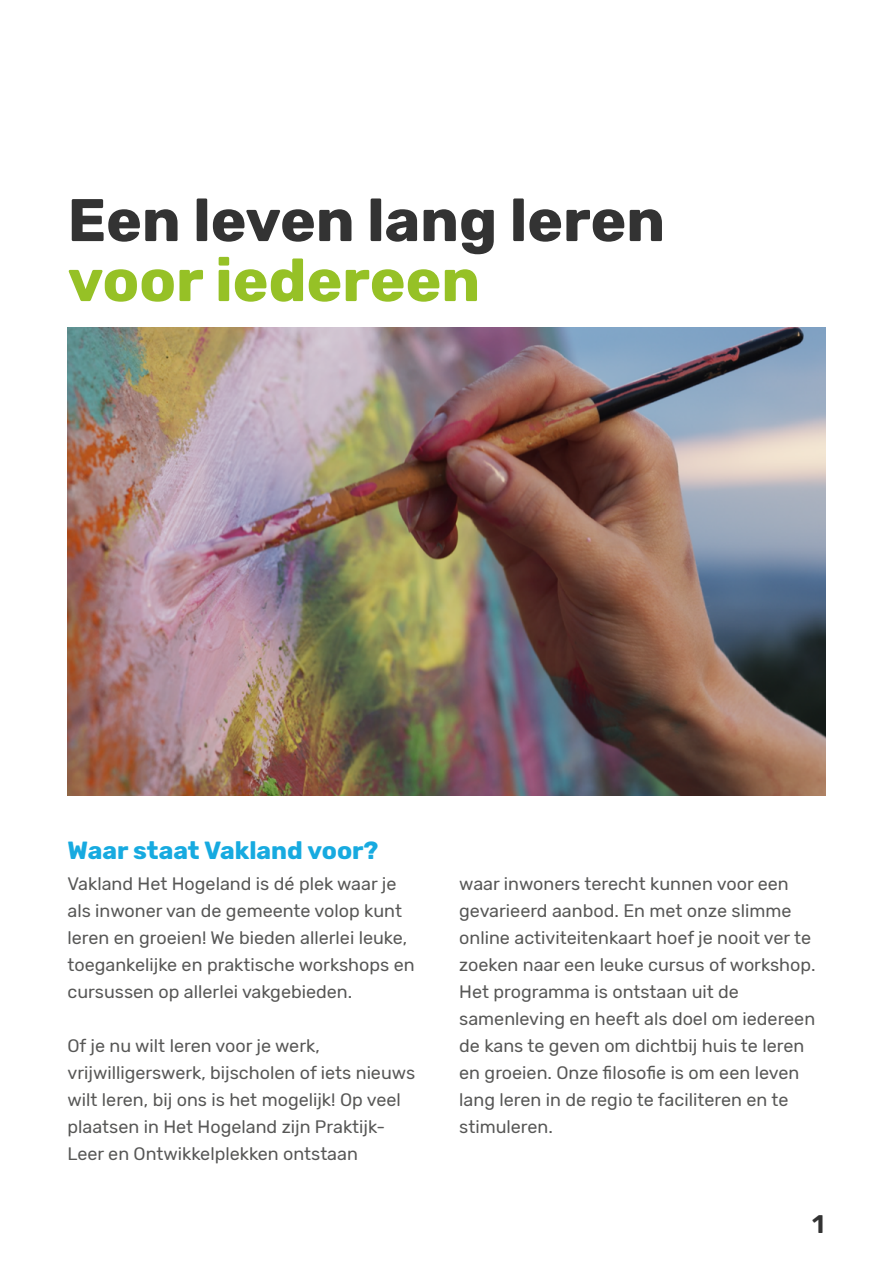
<style>
.page{position:relative;width:893px;height:1263px;background:#fff}
.page>*{position:absolute;margin:0;border:0;box-sizing:border-box;transform-origin:0 0}
.t1{font:700 60px "Rubik";color:#333}
.t2{font:700 60px "Rubik";color:#96c126}
.t3{font:600 25.5px "Rubik";color:#333}
.t4{font:700 24.75px "Rubik";color:#17aae0}
.t5{font:18px/27px "Rubik";color:#575756}
</style>
<div class="page">
<img style="left:68px;top:328px;width:758px;height:467px">
<h1 class="t1" style="left:68px;top:185px;width:599px">Een leven lang leren</h1>
<h1 class="t2" style="left:68px;top:245px;width:414px">voor iedereen</h1>
<h3 class="t4" style="left:68px;top:835px;width:312px">Waar staat Vakland voor?</h3>
<p class="t5" style="left:67px;top:870px;width:349px">Vakland Het Hogeland is dé plek waar je als inwoner van de gemeente volop kunt leren en groeien! We bieden allerlei leuke, toegankelijke en praktische workshops en cursussen op allerlei vakgebieden.</p>
<p class="t5" style="left:67px;top:1032px;width:349px">Of je nu wilt leren voor je werk, vrijwilligerswerk, bijscholen of iets nieuws wilt leren, bij ons is het mogelijk! Op veel plaatsen in Het Hogeland zijn Praktijk-Leer en Ontwikkelplekken ontstaan</p>
<p class="t5" style="left:459px;top:870px;width:358px">waar inwoners terecht kunnen voor een gevarieerd aanbod. En met onze slimme online activiteitenkaart hoef je nooit ver te zoeken naar een leuke cursus of workshop.<br>Het programma is ontstaan uit de samenleving en heeft als doel om iedereen de kans te geven om dichtbij huis te leren en groeien. Onze filosofie is om een leven lang leren in de regio te faciliteren en te stimuleren.</p>
<h2 class="t3" style="left:812px;top:1210px;width:14px">1</h2>
</div>
